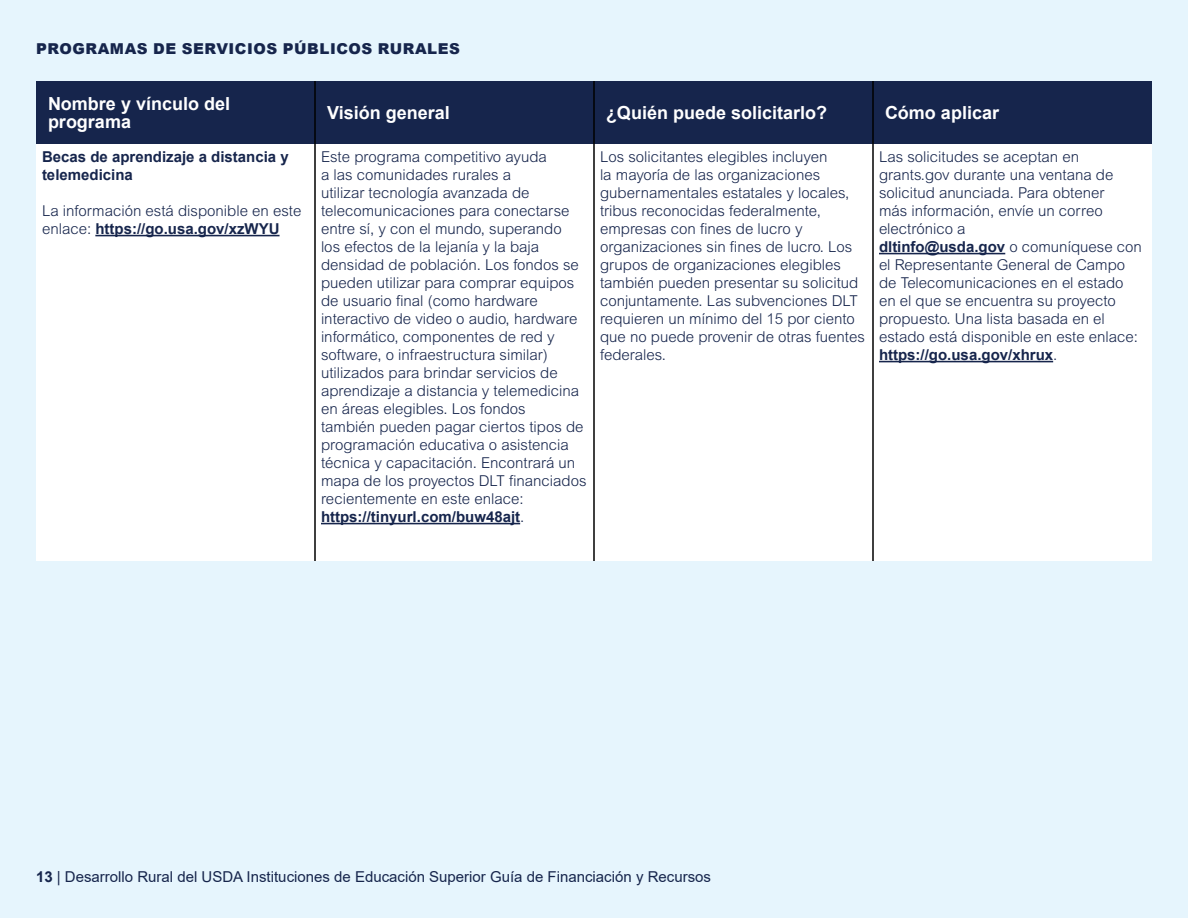
<style>
.page{position:relative;width:1188px;height:918px;background:#e6f5fd}
.page>*{position:absolute;margin:0;border:0;box-sizing:border-box;transform-origin:0 0}
.Table_Header{font:700 18px/18px "Arial";color:#fff}
.Body{font:300 15px/18px "Arial MT Pro";color:#16254c}
.t1{font:15px "Arial";color:#16254c}
.Body-2{font:700 15px/18px "Arial";color:#16254c}
.t2{font:900 15px "Arial";letter-spacing:.035em;color:#16254c}
.s1{font-family:"Arial";font-weight:700}
.s2{font-weight:700}
</style>
<div class="page">
<div style="left:36px;top:81px;width:1116px;height:63px;background:#16254c"></div>
<div style="left:36px;top:144px;width:1116px;height:417px;background:#fff"></div>
<hr style="left:314px;top:81px;width:2px;height:63px;background:#000">
<hr style="left:593px;top:81px;width:2px;height:63px;background:#000">
<hr style="left:872px;top:81px;width:2px;height:63px;background:#000">
<hr style="left:314px;top:144px;width:2px;height:417px;background:#000">
<hr style="left:593px;top:144px;width:2px;height:417px;background:#000">
<hr style="left:872px;top:144px;width:2px;height:417px;background:#000">
<hr style="left:95px;top:235px;width:185px;height:1px;background:#16254c">
<hr style="left:321px;top:523px;width:199px;height:1px;background:#16254c">
<hr style="left:879px;top:253px;width:126px;height:1px;background:#16254c">
<hr style="left:879px;top:361px;width:174px;height:1px;background:#16254c">
<p class="t2" style="left:36px;top:38px;width:425px">PROGRAMAS DE SERVICIOS PÚBLICOS RURALES</p>
<p class="Table_Header" style="left:48px;top:95px;width:184px">Nombre y vínculo del programa</p>
<p class="Table_Header" style="left:327px;top:104px;width:124px">Visión general</p>
<p class="Table_Header" style="left:606px;top:104px;width:223px">¿Quién puede solicitarlo?</p>
<p class="Table_Header" style="left:885px;top:104px;width:116px">Cómo aplicar</p>
<p class="Body-2" style="left:42px;top:148px;width:248px">Becas de aprendizaje a distancia y telemedicina</p>
<p class="Body" style="left:42px;top:202px;width:261px">La información está disponible en este enlace: <span class="s1">https://go.usa.gov/xzWYU</span></p>
<p class="Body" style="left:321px;top:148px;width:267px">Este programa competitivo ayuda<br>a las comunidades rurales a<br>utilizar tecnología avanzada de telecomunicaciones para conectarse entre sí, y con el mundo, superando<br>los efectos de la lejanía y la baja densidad de población. Los fondos se pueden utilizar para comprar equipos de usuario final (como hardware interactivo de video o audio, hardware informático, componentes de red y software, o infraestructura similar) utilizados para brindar servicios de aprendizaje a distancia y telemedicina en áreas elegibles. Los fondos<br>también pueden pagar ciertos tipos de programación educativa o asistencia técnica y capacitación. Encontrará un mapa de los proyectos DLT financiados recientemente en este enlace: <span class="s1">https://tinyurl.com/buw48ajt</span>.</p>
<p class="Body" style="left:600px;top:148px;width:266px">Los solicitantes elegibles incluyen<br>la mayoría de las organizaciones gubernamentales estatales y locales, tribus reconocidas federalmente, empresas con fines de lucro y organizaciones sin fines de lucro. Los grupos de organizaciones elegibles también pueden presentar su solicitud conjuntamente. Las subvenciones DLT requieren un mínimo del 15 por ciento que no puede provenir de otras fuentes federales.</p>
<p class="Body" style="left:879px;top:148px;width:264px">Las solicitudes se aceptan en grants.gov durante una ventana de solicitud anunciada. Para obtener<br>más información, envíe un correo electrónico a<br><span class="s1">dltinfo@usda.gov</span> o comuníquese con el Representante General de Campo de Telecomunicaciones en el estado en el que se encuentra su proyecto propuesto. Una lista basada en el estado está disponible en este enlace: <span class="s1">https://go.usa.gov/xhrux</span>.</p>
<p class="t1" style="left:36px;top:866px;width:677px"><span class="s2">13</span> | Desarrollo Rural del USDA Instituciones de Educación Superior Guía de Financiación y Recursos</p>
</div>
